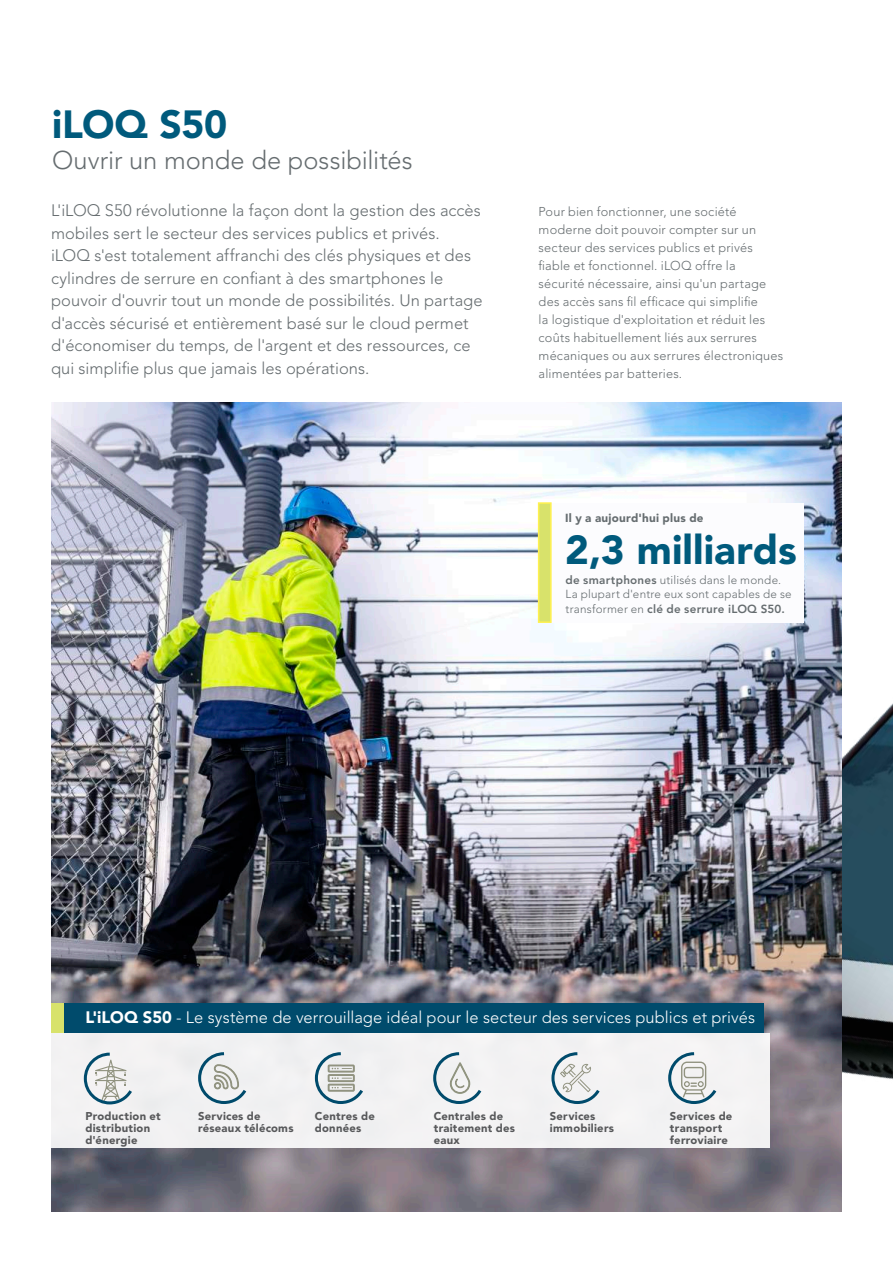
<style>
.page{position:relative;width:893px;height:1263px;background:#fff}
.page>*{position:absolute;margin:0;border:0;box-sizing:border-box;transform-origin:0 0}
.t1{font:900 40.35px "Avenir LT Std";letter-spacing:.005em;color:#005a7c}
.t2{font:900 39px "Avenir LT Std";letter-spacing:-.01em;color:#005a7c}
.t3{font:300 25.5px "Avenir LT Std";color:#666d70}
.t4{font:300 16.5px/22.5px "Avenir LT Std";letter-spacing:.005em;color:#666d70}
.t5{font:300 16.5px "Avenir LT Std";letter-spacing:.005em;color:#fff}
.t6{font:300 12.75px/18px "Avenir LT Std";letter-spacing:.015em;color:#666d70}
.t7{font:300 11.7px/14.9px "Avenir LT Std";letter-spacing:.02em;color:#666d70}
.t8{font:900 11.7px "Avenir LT Std";letter-spacing:.025em;color:#666d70}
.t9{font:900 11.25px/12px "Avenir LT Std";letter-spacing:.02em;color:#57585a}
.s1{font-weight:800}
.s2{font-weight:900}
</style>
<div class="page">
<img style="left:306px;top:402px;width:587px;height:678px">
<img style="left:51px;top:403px;width:791px;height:809px">
<div style="left:51px;top:1003px;width:713px;height:30px;background:#004b6c"></div>
<div style="left:40px;top:1033px;width:729px;height:115px;background:#f2f2f3"></div>
<svg style="left:83px;top:1052px;width:49px;height:53px"></svg>
<svg style="left:433px;top:1052px;width:49px;height:52px"></svg>
<div style="left:549px;top:503px;width:255px;height:119px;background:#fcfcfe"></div>
<div style="left:538px;top:502px;width:14px;height:121px;background:#d8e26b;border:2px solid #fff14e"></div>
<div style="left:51px;top:1003px;width:12px;height:30px;background:#d8e26b"></div>
<svg style="left:314px;top:1052px;width:49px;height:52px"></svg>
<svg style="left:668px;top:1052px;width:49px;height:52px"></svg>
<svg style="left:551px;top:1052px;width:49px;height:52px"></svg>
<svg style="left:198px;top:1052px;width:49px;height:52px"></svg>
<h2 class="t2" style="left:52px;top:100px;width:176px">iLOQ S50</h2>
<h3 class="t3" style="left:52px;top:145px;width:362px">Ouvrir un monde de possibilités</h3>
<p class="t4" style="left:51px;top:199px;width:433px">L'iLOQ S50 révolutionne la façon dont la gestion des accès mobiles sert le secteur des services publics et privés. iLOQ s'est totalement affranchi des clés physiques et des cylindres de serrure en confiant à des smartphones le pouvoir d'ouvrir tout un monde de possibilités. Un partage d'accès sécurisé et entièrement basé sur le cloud permet d'économiser du temps, de l'argent et des ressources, ce qui simplifie plus que jamais les opérations.</p>
<p class="t6" style="left:539px;top:203px;width:246px">Pour bien fonctionner, une société moderne doit pouvoir compter sur un secteur des services publics et privés fiable et fonctionnel. iLOQ offre la sécurité nécessaire, ainsi qu'un partage des accès sans fil efficace qui simplifie<br>la logistique d'exploitation et réduit les coûts habituellement liés aux serrures mécaniques ou aux serrures électroniques alimentées par batteries.</p>
<p class="t8" style="left:565px;top:511px;width:140px">Il y a aujourd'hui plus de</p>
<h1 class="t1" style="left:565px;top:525px;width:233px">2,3 milliards</h1>
<p class="t7" style="left:566px;top:572px;width:228px"><span class="s1">de smartphones</span> utilisés dans le monde.<br>La plupart d'entre eux sont capables de se transformer en <span class="s1">clé de serrure iLOQ S50.</span></p>
<p class="t5" style="left:85px;top:1008px;width:671px"><span class="s2">L'iLOQ S50</span> - Le système de verrouillage idéal pour le secteur des services publics et privés</p>
<p class="t9" style="left:85px;top:1109px;width:77px">Production et distribution d'énergie</p>
<p class="t9" style="left:198px;top:1109px;width:97px">Services de réseaux télécoms</p>
<p class="t9" style="left:315px;top:1109px;width:61px">Centres de données</p>
<p class="t9" style="left:434px;top:1109px;width:83px">Centrales de traitement des eaux</p>
<p class="t9" style="left:550px;top:1109px;width:66px">Services immobiliers</p>
<p class="t9" style="left:670px;top:1109px;width:64px">Services de transport ferroviaire</p>
</div>
